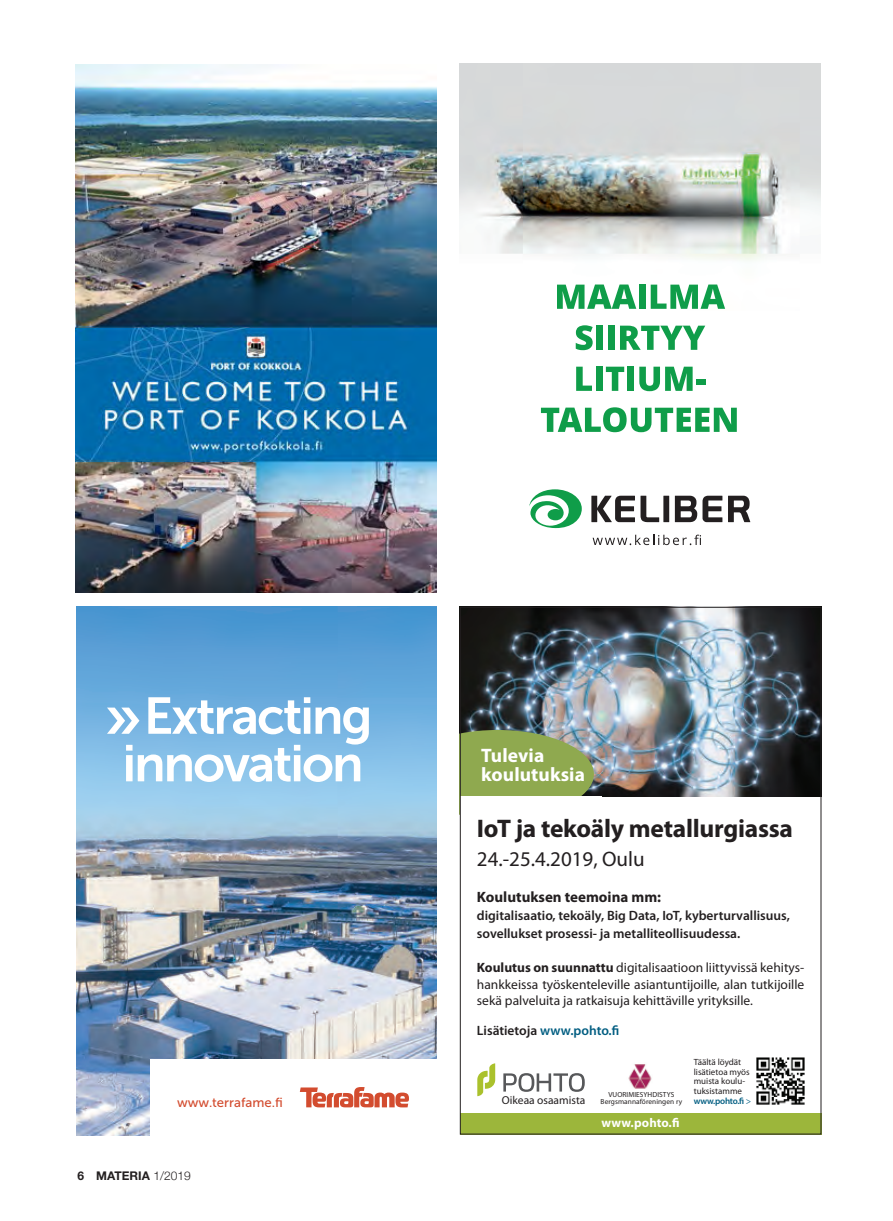
<style>
.page{position:relative;width:893px;height:1221px;background:#fff}
.page>*{position:absolute;margin:0;border:0;box-sizing:border-box;transform-origin:0 0}
.t1{font:51.45px/47.5px "Museo Sans 700";letter-spacing:-.04em;color:#fff;text-align:center}
.t2{font:700 25.5px "Myriad Pro";letter-spacing:-.01em;color:#231f20}
.t3{font:21px "Myriad Pro";color:#231f20}
.t4{font:700 19.5px/19.5px "Myriad Pro";letter-spacing:.005em;color:#fff}
.t5{font:700 15px "Myriad Pro";color:#231f20}
.t6{font:13.5px/16.5px "Myriad Pro";color:#231f20;text-align:justify}
.t7{font:600 13.5px/18px "Myriad Pro";color:#231f20}
.t8{font:600 13.5px "Myriad Pro";color:#005d81}
.t9{font:13.2px "Museo Sans 500";color:#d34c2f}
.t10{font:700 12.75px "Myriad Pro";letter-spacing:.01em;color:#fff}
.t11{font:700 12px "Helvetica Neue LT Std";color:#231f20}
.t12{font:11.55px "Myriad Pro";color:#231f20}
.t13{font:9px/9.9px "Myriad Pro";color:#231f20}
.t14{font:7.35px/6.8px "Myriad Pro";letter-spacing:.01em;color:#231f20;text-align:center}
.s1{font-weight:700}
.s2{color:#231f20}
.s3{font-weight:600;color:#005d81}
.s4{color:#005d81}
.s5{font-family:"Helvetica Neue";font-weight:300}
</style>
<div class="page">
<img style="left:459px;top:64px;width:362px;height:245px">
<svg style="left:591px;top:495px;width:159px;height:27px"></svg>
<svg style="left:529px;top:489px;width:53px;height:39px"></svg>
<svg style="left:593px;top:534px;width:108px;height:11px"></svg>
<svg style="left:557px;top:284px;width:79px;height:25px"></svg>
<div style="left:639px;top:284px;width:6px;height:25px;background:#0f9d49"></div>
<svg style="left:651px;top:284px;width:74px;height:25px"></svg>
<svg style="left:576px;top:325px;width:17px;height:25px"></svg>
<div style="left:596px;top:325px;width:7px;height:25px;background:#0f9d49"></div>
<div style="left:608px;top:325px;width:7px;height:25px;background:#0f9d49"></div>
<svg style="left:620px;top:325px;width:85px;height:25px"></svg>
<svg style="left:576px;top:366px;width:16px;height:25px"></svg>
<div style="left:596px;top:366px;width:6px;height:25px;background:#0f9d49"></div>
<svg style="left:606px;top:366px;width:18px;height:25px"></svg>
<div style="left:628px;top:366px;width:6px;height:25px;background:#0f9d49"></div>
<svg style="left:639px;top:366px;width:54px;height:25px"></svg>
<div style="left:696px;top:379px;width:9px;height:5px;background:#0f9d49"></div>
<svg style="left:541px;top:407px;width:196px;height:25px"></svg>
<img style="left:77px;top:606px;width:360px;height:529px">
<svg style="left:107px;top:707px;width:32px;height:26px"></svg>
<div style="left:151px;top:1058px;width:286px;height:77px;background:#fff"></div>
<svg style="left:300px;top:1087px;width:109px;height:20px"></svg>
<img style="left:462px;top:609px;width:357px;height:187px">
<svg style="left:503px;top:1073px;width:82px;height:18px"></svg>
<svg style="left:477px;top:1063px;width:18px;height:33px"></svg>
<svg style="left:462px;top:730px;width:132px;height:66px;background:#8ea658"></svg>
<div style="left:460px;top:1112px;width:361px;height:22px;background:#9cb63b"></div>
<img style="left:756px;top:1057px;width:49px;height:48px">
<img style="left:628px;top:1064px;width:24px;height:25px">
<img style="left:75px;top:65px;width:362px;height:527px">
<h1 class="t1" style="left:122px;top:692px;width:251px">Extracting innovation</h1>
<h3 class="t4" style="left:481px;top:745px;width:105px">Tulevia koulutuksia</h3>
<h2 class="t2" style="left:477px;top:814px;width:318px">IoT ja tekoäly metallurgiassa</h2>
<h3 class="t3" style="left:477px;top:847px;width:169px">24.-25.4.2019, Oulu</h3>
<p class="t5" style="left:477px;top:888px;width:186px">Koulutuksen teemoina mm:</p>
<p class="t7" style="left:477px;top:906px;width:314px">digitalisaatio, tekoäly, Big Data, IoT, kyberturvallisuus, sovellukset prosessi- ja metalliteollisuudessa.</p>
<p class="t6" style="left:477px;top:959px;width:329px"><span class="s1">Koulutus on suunnattu</span> digitalisaatioon liittyvissä kehitys&shy;hankkeissa työskenteleville asiantuntijoille, alan tutkijoille sekä palveluita ja ratkaisuja kehittäville yrityksille.</p>
<p class="t8" style="left:477px;top:1023px;width:144px"><span class="s2">Lisätietoja</span> www.pohto.fi</p>
<p class="t9" style="left:177px;top:1095px;width:107px">www.terrafame.fi</p>
<p class="t12" style="left:502px;top:1094px;width:85px">Oikeaa osaamista</p>
<p class="t14" style="left:601px;top:1091px;width:83px">VUORIMIESYHDISTYS<br>Bergsmannaföreningen ry</p>
<p class="t10" style="left:601px;top:1115px;width:80px">www.pohto.fi</p>
<p class="t13" style="left:694px;top:1056px;width:59px">Täältä löydät lisätietoa myös muista koulu&shy;tuksistamme <span class="s3">www.pohto.fi</span> <span class="s4">&gt;</span></p>
<p class="t11" style="left:78px;top:1168px;width:115px">6 MATERIA <span class="s5">1/2019</span></p>
</div>
